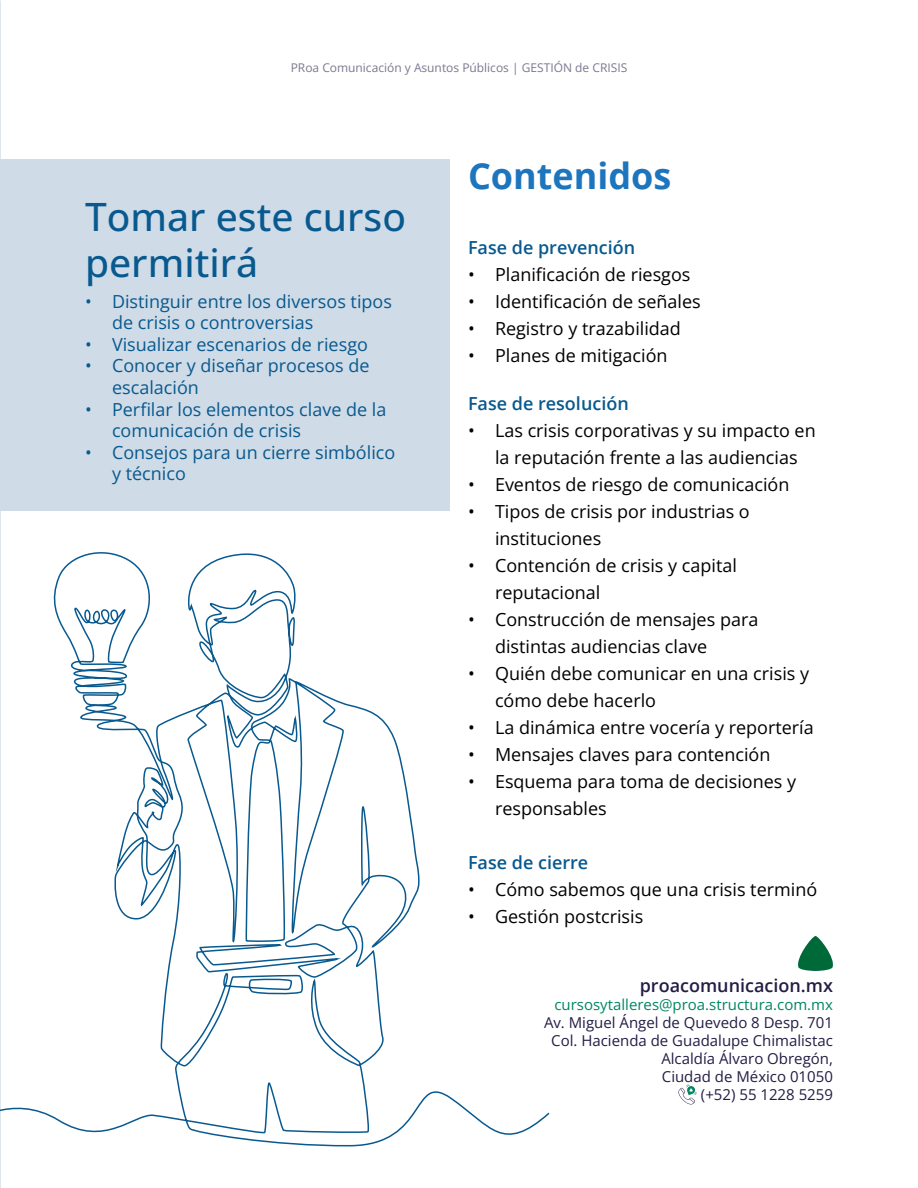
<style>
.page{position:relative;width:918px;height:1188px;background:#fff}
.page>*{position:absolute;margin:0;border:0;box-sizing:border-box;transform-origin:0 0}
.t1{font:500 39px/46.8px "Open Sans";color:#08598f}
.t2{font:700 36px "Open Sans";color:#1c75bd}
.t3{font:18px/27px "Open Sans";color:#000}
.t4{font:18px/21.6px "Open Sans";color:#08598f}
.t5{font:600 18px "Open Sans";color:#08598f}
.t6{font:600 18px "Open Sans";color:#231d45}
.t7{font:15px/18px "Open Sans";color:#231d45;text-align:right}
.t8{font:15px "Open Sans";color:#008761}
.t9{font:12px "Open Sans";color:#7b788f}
</style>
<div class="page">
<div style="left:0;top:160px;width:450px;height:351px;background:#cfdbe6"></div>
<svg style="left:0;top:543px;width:550px;height:612px"></svg>
<svg style="left:798px;top:936px;width:35px;height:35px"></svg>
<svg style="left:678px;top:1084px;width:19px;height:20px"></svg>
<p class="t9" style="left:291px;top:59px;width:338px">PRoa Comunicación y Asuntos Públicos | GESTIÓN de CRISIS</p>
<h1 class="t1" style="left:85px;top:192px;width:322px">Tomar este curso permitirá</h1>
<p class="t4" style="left:112px;top:290px;width:281px;text-indent:-27px">• Distinguir entre los diversos tipos de crisis o controversias</p>
<p class="t4" style="left:85px;top:333px;width:284px">• Visualizar escenarios de riesgo</p>
<p class="t4" style="left:112px;top:355px;width:259px;text-indent:-27px">• Conocer y diseñar procesos de escalación</p>
<p class="t4" style="left:112px;top:398px;width:276px;text-indent:-27px">• Perfilar los elementos clave de la comunicación de crisis</p>
<p class="t4" style="left:112px;top:441px;width:285px;text-indent:-27px">• Consejos para un cierre simbólico y técnico</p>
<h2 class="t2" style="left:468px;top:151px;width:205px">Contenidos</h2>
<p class="t5" style="left:468px;top:235px;width:169px">Fase de prevención</p>
<p class="t3" style="left:468px;top:260px;width:224px">• Planificación de riesgos</p>
<p class="t3" style="left:468px;top:287px;width:234px">• Identificación de señales</p>
<p class="t3" style="left:468px;top:314px;width:214px">• Registro y trazabilidad</p>
<p class="t3" style="left:468px;top:341px;width:201px">• Planes de mitigación</p>
<p class="t5" style="left:468px;top:392px;width:162px">Fase de resolución</p>
<p class="t3" style="left:468px;top:417px;width:349px;text-align:center">• Las crisis corporativas y su impacto en la reputación frente a las audiencias</p>
<p class="t3" style="left:468px;top:471px;width:323px">• Eventos de riesgo de comunicación</p>
<p class="t3" style="left:495px;top:498px;width:256px;text-indent:-27px">• Tipos de crisis por industrias o instituciones</p>
<p class="t3" style="left:495px;top:552px;width:243px;text-indent:-27px">• Contención de crisis y capital reputacional</p>
<p class="t3" style="left:495px;top:606px;width:265px;text-indent:-27px">• Construcción de mensajes para distintas audiencias clave</p>
<p class="t3" style="left:495px;top:660px;width:316px;text-indent:-27px">• Quién debe comunicar en una crisis y cómo debe hacerlo</p>
<p class="t3" style="left:468px;top:714px;width:347px">• La dinámica entre vocería y reportería</p>
<p class="t3" style="left:468px;top:741px;width:304px">• Mensajes claves para contención</p>
<p class="t3" style="left:495px;top:768px;width:303px;text-indent:-27px">• Esquema para toma de decisiones y responsables</p>
<p class="t5" style="left:468px;top:851px;width:122px">Fase de cierre</p>
<p class="t3" style="left:468px;top:876px;width:351px">• Cómo sabemos que una crisis terminó</p>
<p class="t3" style="left:468px;top:903px;width:177px">• Gestión postcrisis</p>
<p class="t6" style="left:640px;top:973px;width:195px">proacomunicacion.mx</p>
<p class="t8" style="left:554px;top:994px;width:280px">cursosytalleres@proa.structura.com.mx</p>
<p class="t7" style="left:544px;top:1013px;width:291px">Av. Miguel Ángel de Quevedo 8 Desp. 701<br>Col. Hacienda de Guadalupe Chimalistac<br>Alcaldía Álvaro Obregón,<br>Ciudad de México 01050<br>(+52) 55 1228 5259</p>
</div>
